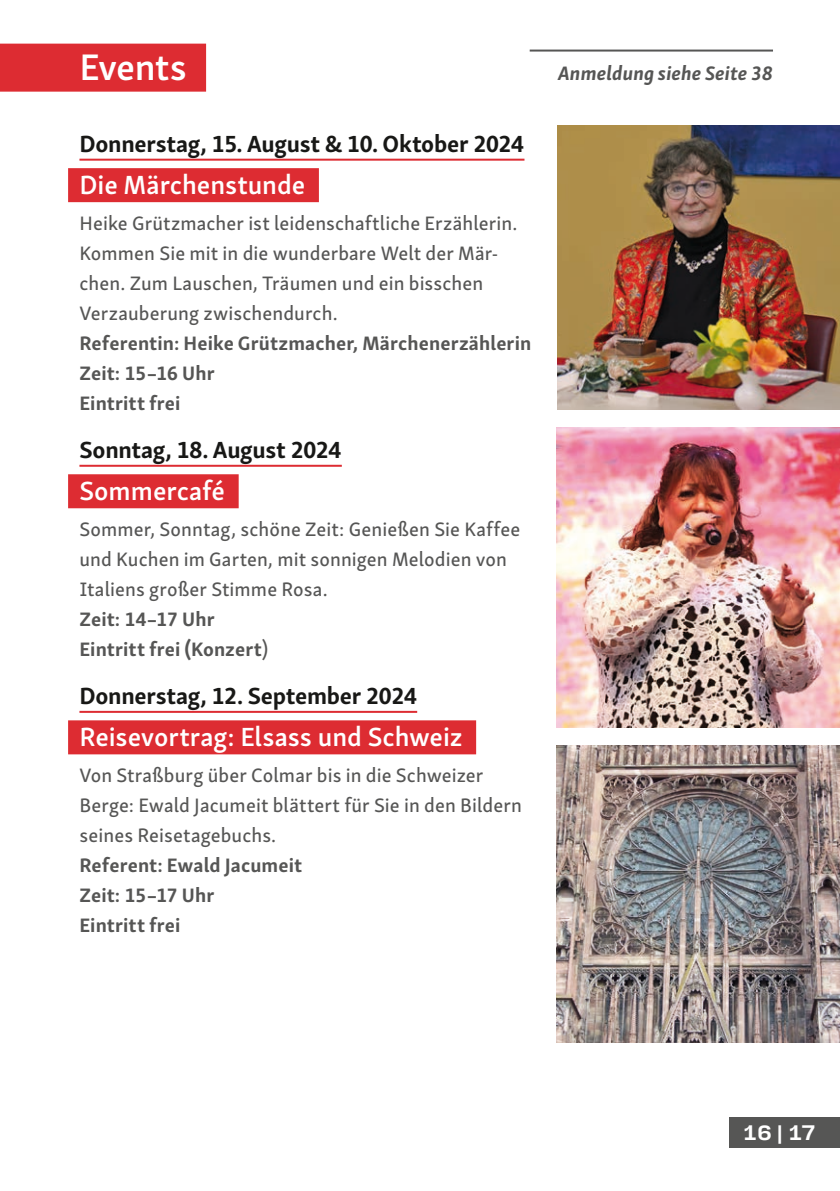
<style>
.page{position:relative;width:840px;height:1191px;background:#fff}
.page>*{position:absolute;margin:0;border:0;box-sizing:border-box;transform-origin:0 0}
.t1{font:600 38px "Skolar Sans PE";letter-spacing:-.02em;color:#fff}
.t2{font:600 27px "Skolar Sans PE";letter-spacing:-.005em;color:#fff}
.t3{font:700 24px "Skolar Sans PE";letter-spacing:-.01em;color:#181816}
.t4{font:20px/30px "Skolar Sans PE Me";letter-spacing:.005em;color:#565655}
.t5{font:700 20px/30px "Skolar Sans PE";letter-spacing:.005em;color:#565655}
.t6{font:italic 700 20px "Skolar Sans PE";letter-spacing:.005em;color:#565655}
.t7{font:700 20px "Input Sans";color:#fff}
.s1{font-family:"Skolar Sans PE Me";font-weight:400}
</style>
<div class="page">
<img style="left:557px;top:126px;width:282px;height:284px">
<img style="left:556px;top:428px;width:283px;height:300px">
<img style="left:556px;top:746px;width:283px;height:296px">
<div style="left:0;top:44px;width:206px;height:48px;background:#dd2c32"></div>
<hr style="left:529px;top:50px;width:243px;height:2px;background:#565655">
<hr style="left:79px;top:159px;width:445px;height:2px;background:#dd2c32">
<div style="left:68px;top:168px;width:251px;height:34px;background:#dd2c32"></div>
<hr style="left:79px;top:465px;width:262px;height:2px;background:#dd2c32">
<div style="left:68px;top:474px;width:170px;height:34px;background:#dd2c32"></div>
<hr style="left:79px;top:711px;width:338px;height:2px;background:#dd2c32">
<div style="left:68px;top:720px;width:408px;height:34px;background:#dd2c32"></div>
<div style="left:729px;top:1117px;width:110px;height:30px;background:#565655"></div>
<h1 class="t1" style="left:79px;top:37px;width:109px">Events</h1>
<p class="t6" style="left:557px;top:57px;width:216px">Anmeldung siehe Seite 38</p>
<p class="t3" style="left:79px;top:124px;width:446px">Donnerstag, 15. August &amp; 10. Oktober 2024</p>
<h2 class="t2" style="left:79px;top:163px;width:227px">Die Märchenstunde</h2>
<p class="t4" style="left:79px;top:206px;width:439px">Heike Grützmacher ist leidenschaftliche Erzählerin.<br>Kommen Sie mit in die wunderbare Welt der Mär&shy;chen. Zum Lauschen, Träumen und ein bisschen Verzauberung zwischendurch.</p>
<p class="t5" style="left:79px;top:326px;width:453px">Referentin: Heike Grützmacher, Märchenerzählerin<br>Zeit: 15–16 Uhr<br>Eintritt frei</p>
<p class="t3" style="left:79px;top:430px;width:264px">Sonntag, 18. August 2024</p>
<h2 class="t2" style="left:79px;top:469px;width:147px">Sommercafé</h2>
<p class="t4" style="left:79px;top:512px;width:442px">Sommer, Sonntag, schöne Zeit: Genießen Sie Kaffee und Kuchen im Garten, mit sonnigen Melodien von<br>Italiens großer Stimme Rosa.</p>
<p class="t5" style="left:79px;top:602px;width:190px">Zeit: 14–17 Uhr<br>Eintritt frei (Konzert<span class="s1">)</span></p>
<p class="t3" style="left:79px;top:676px;width:339px">Donnerstag, 12. September 2024</p>
<h2 class="t2" style="left:79px;top:715px;width:384px">Reisevortrag: Elsass und Schweiz</h2>
<p class="t4" style="left:79px;top:758px;width:444px">Von Straßburg über Colmar bis in die Schweizer<br>Berge: Ewald Jacumeit blättert für Sie in den Bildern seines Reisetagebuchs.</p>
<p class="t5" style="left:79px;top:848px;width:224px">Referent: Ewald Jacumeit<br>Zeit: 15–17 Uhr<br>Eintritt frei</p>
<p class="t7" style="left:741px;top:1114px;width:76px">16 | 17</p>
</div>
